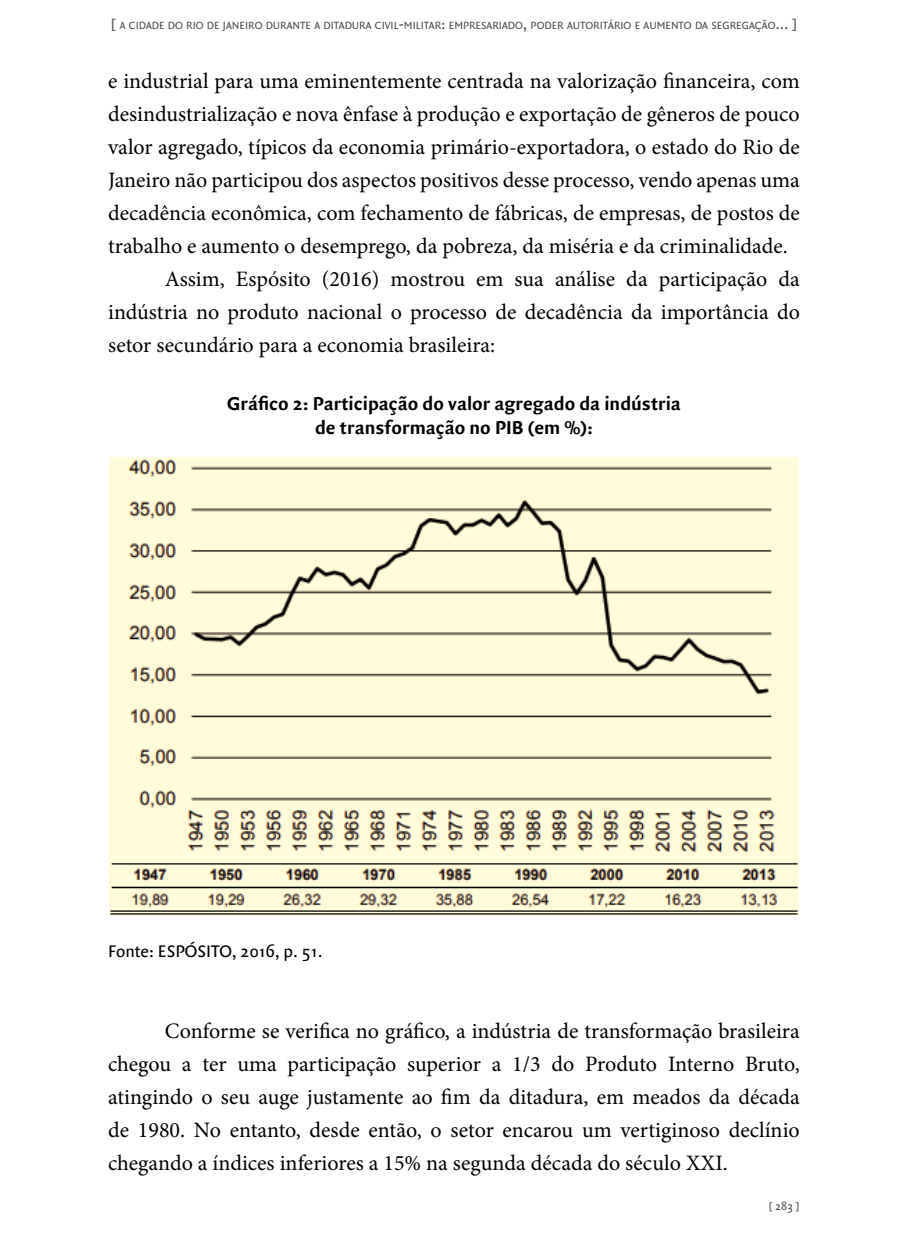
<style>
.page{position:relative;width:908px;height:1248px;background:#fff}
.page>*{position:absolute;margin:0;border:0;box-sizing:border-box;transform-origin:0 0}
.t1{font:22px/33px "Minion Pro";color:#000;text-align:justify}
.t2{font:700 20px/24px "Quadraat Sans";color:#000;text-align:center}
.t3{font:18px "Quadraat Sans";color:#000}
.t4{font:12px "Quadraat Sans";color:#494a4c}
.t5{font:11.2px "Quadraat Sans";color:#4d5156}
.s1{font-size:16px}
</style>
<div class="page">
<img style="left:109px;top:457px;width:689px;height:458px">
<p class="t5" style="left:111px;top:19px;width:688px"><span class="s1">[</span> A CIDADE DO RIO DE JANEIRO DURANTE A DITADURA CIVIL<span class="s1">-</span>MILITAR<span class="s1">:</span> EMPRESARIADO<span class="s1">,</span> PODER AUTORITÁRIO E AUMENTO DA SEGREGAÇÃO<span class="s1">... ]</span></p>
<p class="t1" style="left:108px;top:64px;width:693px">e industrial para uma eminentemente centrada na valorização financeira, com</p>
<p class="t1" style="left:108px;top:97px;width:693px">desindustrialização e nova ênfase à produção e exportação de gêneros de pouco</p>
<p class="t1" style="left:108px;top:130px;width:693px">valor agregado, típicos da economia primário-exportadora, o estado do Rio de</p>
<p class="t1" style="left:108px;top:163px;width:693px">Janeiro não participou dos aspectos positivos desse processo, vendo apenas uma</p>
<p class="t1" style="left:108px;top:196px;width:693px">decadência econômica, com fechamento de fábricas, de empresas, de postos de</p>
<p class="t1" style="left:108px;top:229px;width:681px">trabalho e aumento o desemprego, da pobreza, da miséria e da criminalidade.</p>
<p class="t1" style="left:165px;top:262px;width:636px">Assim, Espósito (2016) mostrou em sua análise da participação da</p>
<p class="t1" style="left:108px;top:295px;width:693px">indústria no produto nacional o processo de decadência da importância do</p>
<p class="t1" style="left:108px;top:328px;width:388px">setor secundário para a economia brasileira:</p>
<p class="t2" style="left:227px;top:392px;width:455px">Gráfico 2: Participação do valor agregado da indústria de transformação no PIB (em %):</p>
<p class="t3" style="left:108px;top:940px;width:216px">Fonte: ESPÓSITO, 2016, p. 51.</p>
<p class="t1" style="left:108px;top:1014px;width:693px;text-indent:57px">Conforme se verifica no gráfico, a indústria de transformação brasileira chegou a ter uma participação superior a 1/3 do Produto Interno Bruto, atingindo o seu auge justamente ao fim da ditadura, em meados da década de 1980. No entanto, desde então, o setor encarou um vertiginoso declínio chegando a índices inferiores a 15% na segunda década do século XXI.</p>
<p class="t4" style="left:768px;top:1198px;width:33px">[ 283 ]</p>
</div>
